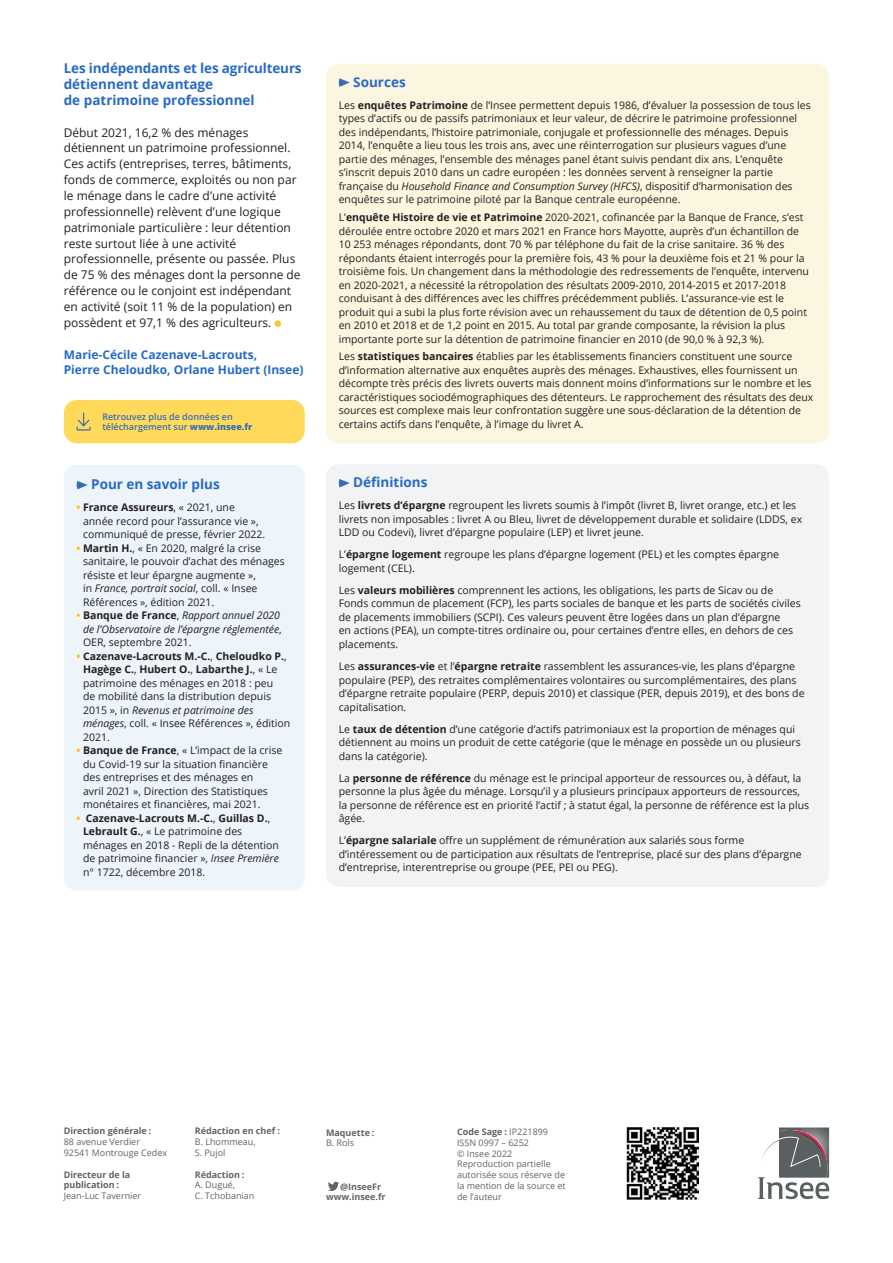
<style>
.page{position:relative;width:893px;height:1263px;background:#fff}
.page>*{position:absolute;margin:0;border:0;box-sizing:border-box;transform-origin:0 0}
.Intertitre{font:700 13.5px/15.9px "Open Sans";color:#286ac7}
.Titre_sources_déf_ps{font:700 13.5px "Open Sans";color:#286ac7}
.texte{font:12px/15.9px "Open Sans";color:#231f20}
.texte-2{font:700 12px/15.9px "Open Sans";color:#286ac7}
.Texte_sources_déf_ps{font:10.5px/13.5px "Open Sans";color:#231f20}
.texte_encadré{font:10.5px/13.5px "Open Sans";color:#231f20}
.t1{font:italic 10.5px/13.5px "Open Sans";color:#231f20}
.t2{font:9px/10.8px "Open Sans";color:#646363}
.t3{font:700 9px/10.8px "Open Sans";color:#646363}
.définitions_sources{font:600 9px "Open Sans";color:#396eb7}
.s1{font-weight:800}
.s2{font-weight:700;color:#ffc300}
.s3{font-weight:700}
.s4{font-style:italic}
.s5{font-weight:700;font-style:normal;color:#ffc300}
.s6{font-weight:700;font-style:normal}
.s7{font-style:normal}
</style>
<div class="page">
<img style="left:626px;top:1127px;width:72px;height:72px">
<svg style="left:758px;top:1127px;width:71px;height:72px"></svg>
<svg style="left:328px;top:1181px;width:11px;height:10px"></svg>
<div style="left:275px;top:320px;width:6px;height:7px;background:#fec128;border-radius:50%"></div>
<div style="left:326px;top:64px;width:503px;height:379px;background:#fbf6e0;border-radius:13px"></div>
<svg style="left:338px;top:78px;width:12px;height:9px"></svg>
<div style="left:326px;top:464px;width:503px;height:423px;background:#f2f3f4;border-radius:13px"></div>
<svg style="left:338px;top:479px;width:12px;height:8px"></svg>
<div style="left:64px;top:465px;width:241px;height:425px;background:#edf4fa;border-radius:13px"></div>
<svg style="left:76px;top:481px;width:12px;height:8px"></svg>
<div style="left:64px;top:400px;width:241px;height:43px;background:#ffda5a;border-radius:13px"></div>
<svg style="left:77px;top:413px;width:14px;height:18px"></svg>
<p class="Intertitre" style="left:64px;top:60px;width:239px">Les indépendants et les agriculteurs détiennent davantage<br>de patrimoine professionnel</p>
<p class="texte" style="left:64px;top:124px;width:238px">Début 2021, 16,2 % des ménages détiennent un patrimoine professionnel.<br>Ces actifs (entreprises, terres, bâtiments, fonds de commerce, exploités ou non par le ménage dans le cadre d’une activité professionnelle) relèvent d’une logique patrimoniale particulière : leur détention reste surtout liée à une activité professionnelle, présente ou passée. Plus de 75 % des ménages dont la personne de référence ou le conjoint est indépendant en activité (soit 11 % de la population) en possèdent et 97,1 % des agriculteurs.</p>
<p class="texte-2" style="left:64px;top:346px;width:241px">Marie-Cécile Cazenave-Lacrouts,<br>Pierre Cheloudko, Orlane Hubert (Insee)</p>
<p class="définitions_sources" style="left:102px;top:410px;width:132px">Retrouvez plus de données en</p>
<p class="définitions_sources" style="left:102px;top:421px;width:152px">téléchargement sur <span class="s1">www.insee.fr</span></p>
<p class="Titre_sources_déf_ps" style="left:91px;top:475px;width:130px">Pour en savoir plus</p>
<p class="Texte_sources_déf_ps" style="left:83px;top:501px;width:184px;text-indent:-6px"><span class="s2">•</span> <span class="s3">France Assureurs</span>, « 2021, une année record pour l’assurance vie », communiqué de presse, février 2022.</p>
<p class="Texte_sources_déf_ps" style="left:83px;top:541px;width:203px;text-indent:-6px"><span class="s2">•</span> <span class="s3">Martin H.</span>, « En 2020, malgré la crise sanitaire, le pouvoir d’achat des ménages résiste et leur épargne augmente »,<br>in <span class="s4">France, portrait social</span>, coll. « Insee Références », édition 2021.</p>
<p class="t1" style="left:83px;top:608px;width:200px;text-indent:-6px"><span class="s5">•</span> <span class="s6">Banque de France</span><span class="s7">,</span> Rapport annuel 2020 de l’Observatoire de l’épargne réglementée<span class="s7">,<br>OER, septembre 2021.</span></p>
<p class="Texte_sources_déf_ps" style="left:83px;top:649px;width:209px;text-indent:-6px"><span class="s2">•</span> <span class="s3">Cazenave-Lacrouts M.-C.</span>, <span class="s3">Cheloudko P.</span>, <span class="s3">Hagège C.</span>, <span class="s3">Hubert O.</span>, <span class="s3">Labarthe J.</span>, « Le patrimoine des ménages en 2018 : peu<br>de mobilité dans la distribution depuis 2015 », in <span class="s4">Revenus et patrimoine des ménages</span>, coll. « Insee Références », édition 2021.</p>
<p class="Texte_sources_déf_ps" style="left:83px;top:744px;width:201px;text-indent:-6px"><span class="s2">•</span> <span class="s3">Banque de France</span>, « L’impact de la crise du Covid-19 sur la situation financière des entreprises et des ménages en<br>avril 2021 », Direction des Statistiques monétaires et financières, mai 2021.</p>
<p class="Texte_sources_déf_ps" style="left:83px;top:811px;width:197px;text-indent:-6px"><span class="s2">•</span> <span class="s3">Cazenave-Lacrouts M.-C.</span>, <span class="s3">Guillas D.</span>, <span class="s3">Lebrault G.</span>, « Le patrimoine des ménages en 2018 - Repli de la détention de patrimoine financier », <span class="s4">Insee Première </span>n° 1722, décembre 2018.</p>
<p class="Titre_sources_déf_ps" style="left:353px;top:72px;width:54px">Sources</p>
<p class="Texte_sources_déf_ps" style="left:339px;top:98px;width:473px">Les <span class="s3">enquêtes Patrimoine</span> de l’Insee permettent depuis 1986, d’évaluer la possession de tous les types d’actifs ou de passifs patrimoniaux et leur valeur, de décrire le patrimoine professionnel des indépendants, l’histoire patrimoniale, conjugale et professionnelle des ménages. Depuis 2014, l’enquête a lieu tous les trois ans, avec une réinterrogation sur plusieurs vagues d’une partie des ménages, l’ensemble des ménages panel étant suivis pendant dix ans. L’enquête s’inscrit depuis 2010 dans un cadre européen : les données servent à renseigner la partie française du <span class="s4">Household Finance and Consumption Survey (HFCS)</span>, dispositif d’harmonisation des enquêtes sur le patrimoine piloté par la Banque centrale européenne.</p>
<p class="Texte_sources_déf_ps" style="left:339px;top:210px;width:472px">L’<span class="s3">enquête Histoire de vie et Patrimoine</span> 2020-2021, cofinancée par la Banque de France, s’est déroulée entre octobre 2020 et mars 2021 en France hors Mayotte, auprès d’un échantillon de 10 253 ménages répondants, dont 70 % par téléphone du fait de la crise sanitaire. 36 % des répondants étaient interrogés pour la première fois, 43 % pour la deuxième fois et 21 % pour la troisième fois. Un changement dans la méthodologie des redressements de l’enquête, intervenu en 2020-2021, a nécessité la rétropolation des résultats 2009-2010, 2014-2015 et 2017-2018 conduisant à des différences avec les chiffres précédemment publiés. L’assurance-vie est le produit qui a subi la plus forte révision avec un rehaussement du taux de détention de 0,5 point en 2010 et 2018 et de 1,2 point en 2015. Au total par grande composante, la révision la plus importante porte sur la détention de patrimoine financier en 2010 (de 90,0 % à 92,3 %).</p>
<p class="Texte_sources_déf_ps" style="left:339px;top:350px;width:476px">Les <span class="s3">statistiques bancaires</span> établies par les établissements financiers constituent une source d’information alternative aux enquêtes auprès des ménages. Exhaustives, elles fournissent un décompte très précis des livrets ouverts mais donnent moins d’informations sur le nombre et les caractéristiques sociodémographiques des détenteurs. Le rapprochement des résultats des deux sources est complexe mais leur confrontation suggère une sous-déclaration de la détention de certains actifs dans l’enquête, à l’image du livret A.</p>
<p class="Titre_sources_déf_ps" style="left:353px;top:473px;width:76px">Définitions</p>
<p class="texte_encadré" style="left:339px;top:499px;width:465px">Les <span class="s3">livrets d’épargne</span> regroupent les livrets soumis à l’impôt (livret B, livret orange, etc.) et les livrets non imposables : livret A ou Bleu, livret de développement durable et solidaire (LDDS, ex<br>LDD ou Codevi), livret d’épargne populaire (LEP) et livret jeune.</p>
<p class="texte_encadré" style="left:339px;top:548px;width:442px">L’<span class="s3">épargne logement</span> regroupe les plans d’épargne logement (PEL) et les comptes épargne logement (CEL).</p>
<p class="texte_encadré" style="left:339px;top:583px;width:463px">Les <span class="s3">valeurs mobilières</span> comprennent les actions, les obligations, les parts de Sicav ou de Fonds commun de placement (FCP), les parts sociales de banque et les parts de sociétés civiles de placements immobiliers (SCPI). Ces valeurs peuvent être logées dans un plan d’épargne<br>en actions (PEA), un compte-titres ordinaire ou, pour certaines d’entre elles, en dehors de ces placements.</p>
<p class="texte_encadré" style="left:339px;top:659px;width:467px">Les <span class="s3">assurances-vie</span> et l’<span class="s3">épargne retraite</span> rassemblent les assurances-vie, les plans d’épargne populaire (PEP), des retraites complémentaires volontaires ou surcomplémentaires, des plans d’épargne retraite populaire (PERP, depuis 2010) et classique (PER, depuis 2019), et des bons de capitalisation.</p>
<p class="texte_encadré" style="left:339px;top:722px;width:463px">Le <span class="s3">taux de détention</span> d’une catégorie d’actifs patrimoniaux est la proportion de ménages qui détiennent au moins un produit de cette catégorie (que le ménage en possède un ou plusieurs dans la catégorie).</p>
<p class="texte_encadré" style="left:339px;top:771px;width:472px">La <span class="s3">personne de référence</span> du ménage est le principal apporteur de ressources ou, à défaut, la personne la plus âgée du ménage. Lorsqu’il y a plusieurs principaux apporteurs de ressources, la personne de référence est en priorité l’actif ; à statut égal, la personne de référence est la plus âgée.</p>
<p class="texte_encadré" style="left:339px;top:833px;width:464px">L’<span class="s3">épargne salariale</span> offre un supplément de rémunération aux salariés sous forme d’intéressement ou de participation aux résultats de l’entreprise, placé sur des plans d’épargne d’entreprise, interentreprise ou groupe (PEE, PEI ou PEG).</p>
<p class="t3" style="left:64px;top:1125px;width:89px">Direction générale :</p>
<p class="t2" style="left:64px;top:1136px;width:105px">88 avenue Verdier<br>92541 Montrouge Cedex</p>
<p class="t3" style="left:64px;top:1169px;width:68px">Directeur de la publication :</p>
<p class="t2" style="left:64px;top:1190px;width:79px">Jean-Luc Tavernier</p>
<p class="t3" style="left:195px;top:1125px;width:87px">Rédaction en chef :</p>
<p class="t2" style="left:195px;top:1136px;width:62px">B. Lhommeau,<br>S. Pujol</p>
<p class="t3" style="left:195px;top:1169px;width:51px">Rédaction :</p>
<p class="t2" style="left:195px;top:1179px;width:61px">A. Dugué,<br>C. Tchobanian</p>
<p class="t3" style="left:326px;top:1127px;width:50px">Maquette :</p>
<p class="t2" style="left:326px;top:1137px;width:30px">B. Rols</p>
<p class="t3" style="left:326px;top:1181px;width:61px;text-indent:14px">@InseeFr www.insee.fr</p>
<p class="t2" style="left:457px;top:1126px;width:110px"><span class="s3">Code Sage :</span> IP221899<br>ISSN 0997 – 6252<br>© Insee 2022<br>Reproduction partielle autorisée sous réserve de la mention de la source et de l’auteur</p>
</div>
